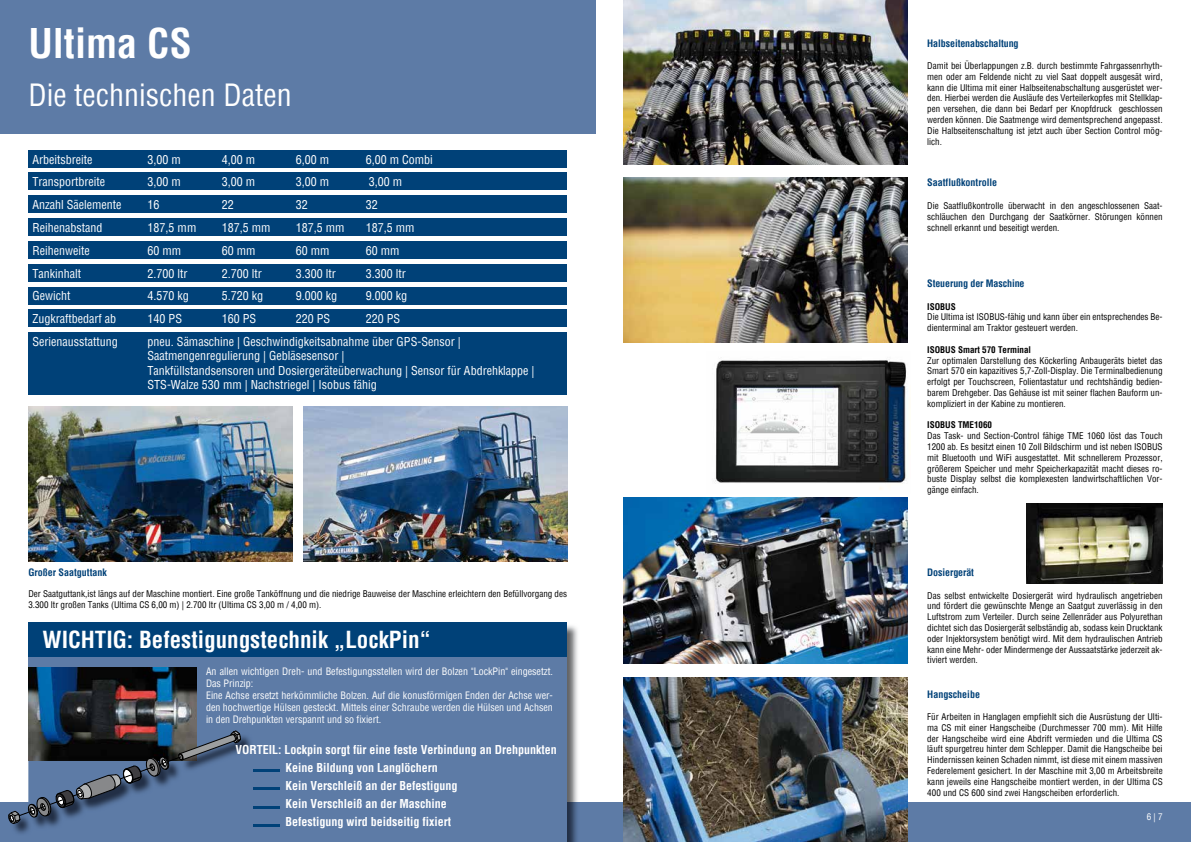
<style>
.page{position:relative;width:1191px;height:842px;background:#fff}
.page>*{position:absolute;margin:0;border:0;box-sizing:border-box;transform-origin:0 0}
.t1{font:700 condensed 40px "Helvetica";color:#fff}
.t2{font:condensed 30px "Helvetica";color:#fff}
.t3{font:700 condensed 23px "Helvetica";color:#fff}
.t4{font:condensed 12px/14.4px "Helvetica";color:#fff}
.t5{font:700 condensed 12px/18px "Helvetica";color:#fff}
.t6{font:condensed 10px/12px "Helvetica";color:#fff}
.t7{font:700 condensed 10px "Helvetica";letter-spacing:-.01em;color:#004178}
.t8{font:condensed 9px/10.8px "Helvetica";color:#000;text-align:justify}
.t9{font:700 condensed 9px "Helvetica";color:#000}
.t10{font:condensed 9px "Helvetica";color:#fff}
</style>
<div class="page">
<div style="left:0;top:802px;width:1191px;height:40px;background:#5d7ba6"></div>
<img style="left:28px;top:406px;width:264px;height:155px">
<img style="left:303px;top:406px;width:264px;height:155px">
<img style="left:624px;top:178px;width:283px;height:164px">
<img style="left:624px;top:677px;width:283px;height:165px">
<img style="left:567px;top:625px;width:11px;height:217px">
<div style="left:28px;top:622px;width:539px;height:220px;background:#5d7ba6"></div>
<img style="left:28px;top:668px;width:169px;height:63px">
<div style="left:28px;top:622px;width:539px;height:34px;background:#004178"></div>
<img style="left:13px;top:736px;width:238px;height:98px">
<svg style="left:9px;top:731px;width:232px;height:93px"></svg>
<hr style="left:253px;top:769px;width:27px;height:3px;background:#004178">
<hr style="left:253px;top:806px;width:27px;height:3px;background:#004178">
<hr style="left:253px;top:787px;width:27px;height:3px;background:#004178">
<hr style="left:253px;top:824px;width:27px;height:2px;background:#004178">
<div style="left:0;top:0;width:595px;height:133px;background:#5d7ba6"></div>
<div style="left:28px;top:150px;width:539px;height:17px;background:#004178"></div>
<div style="left:28px;top:173px;width:539px;height:17px;background:#004178"></div>
<div style="left:28px;top:196px;width:539px;height:17px;background:#004178"></div>
<div style="left:28px;top:218px;width:539px;height:17px;background:#004178"></div>
<div style="left:28px;top:242px;width:539px;height:17px;background:#004178"></div>
<div style="left:28px;top:264px;width:539px;height:17px;background:#004178"></div>
<div style="left:28px;top:287px;width:539px;height:17px;background:#004178"></div>
<div style="left:28px;top:310px;width:539px;height:17px;background:#004178"></div>
<div style="left:28px;top:332px;width:539px;height:63px;background:#004178"></div>
<img style="left:624px;top:0;width:283px;height:164px">
<img style="left:715px;top:360px;width:193px;height:130px">
<img style="left:624px;top:497px;width:283px;height:166px">
<img style="left:1027px;top:503px;width:135px;height:81px">
<h1 class="t1" style="left:28px;top:17px;width:165px">Ultima CS</h1>
<h2 class="t2" style="left:28px;top:76px;width:265px">Die technischen Daten</h2>
<h3 class="t4" style="left:33px;top:152px;width:61px">Arbeitsbreite</h3>
<h3 class="t4" style="left:148px;top:152px;width:35px">3,00 m</h3>
<h3 class="t4" style="left:222px;top:152px;width:35px">4,00 m</h3>
<h3 class="t4" style="left:296px;top:152px;width:35px">6,00 m</h3>
<h3 class="t4" style="left:366px;top:152px;width:69px">6,00 m Combi</h3>
<h3 class="t4" style="left:33px;top:175px;width:74px">Transportbreite</h3>
<h3 class="t4" style="left:148px;top:175px;width:35px">3,00 m</h3>
<h3 class="t4" style="left:222px;top:175px;width:35px">3,00 m</h3>
<h3 class="t4" style="left:296px;top:175px;width:35px">3,00 m</h3>
<h3 class="t4" style="left:369px;top:175px;width:35px">3,00 m</h3>
<h3 class="t4" style="left:33px;top:197px;width:90px">Anzahl Säelemente</h3>
<h3 class="t4" style="left:148px;top:197px;width:13px">16</h3>
<h3 class="t4" style="left:222px;top:197px;width:13px">22</h3>
<h3 class="t4" style="left:296px;top:197px;width:13px">32</h3>
<h3 class="t4" style="left:366px;top:197px;width:13px">32</h3>
<h3 class="t4" style="left:33px;top:220px;width:71px">Reihenabstand</h3>
<h3 class="t4" style="left:148px;top:220px;width:50px">187,5 mm</h3>
<h3 class="t4" style="left:222px;top:220px;width:50px">187,5 mm</h3>
<h3 class="t4" style="left:296px;top:220px;width:50px">187,5 mm</h3>
<h3 class="t4" style="left:366px;top:220px;width:50px">187,5 mm</h3>
<h3 class="t4" style="left:33px;top:243px;width:59px">Reihenweite</h3>
<h3 class="t4" style="left:148px;top:243px;width:35px">60 mm</h3>
<h3 class="t4" style="left:222px;top:243px;width:35px">60 mm</h3>
<h3 class="t4" style="left:296px;top:243px;width:35px">60 mm</h3>
<h3 class="t4" style="left:366px;top:243px;width:35px">60 mm</h3>
<h3 class="t4" style="left:33px;top:266px;width:50px">Tankinhalt</h3>
<h3 class="t4" style="left:148px;top:266px;width:41px">2.700 ltr</h3>
<h3 class="t4" style="left:222px;top:266px;width:41px">2.700 ltr</h3>
<h3 class="t4" style="left:296px;top:266px;width:41px">3.300 ltr</h3>
<h3 class="t4" style="left:366px;top:266px;width:41px">3.300 ltr</h3>
<h3 class="t4" style="left:33px;top:289px;width:39px">Gewicht</h3>
<h3 class="t4" style="left:148px;top:289px;width:43px">4.570 kg</h3>
<h3 class="t4" style="left:222px;top:289px;width:43px">5.720 kg</h3>
<h3 class="t4" style="left:296px;top:289px;width:43px">9.000 kg</h3>
<h3 class="t4" style="left:366px;top:289px;width:43px">9.000 kg</h3>
<h3 class="t4" style="left:33px;top:311px;width:85px">Zugkraftbedarf ab</h3>
<h3 class="t4" style="left:148px;top:311px;width:36px">140 PS</h3>
<h3 class="t4" style="left:222px;top:311px;width:36px">160 PS</h3>
<h3 class="t4" style="left:296px;top:311px;width:36px">220 PS</h3>
<h3 class="t4" style="left:366px;top:311px;width:36px">220 PS</h3>
<h3 class="t4" style="left:33px;top:334px;width:87px">Serienausstattung</h3>
<h3 class="t4" style="left:148px;top:334px;width:388px">pneu. Sämaschine | Geschwindigkeitsabnahme über GPS-Sensor | Saatmengenregulierung | Gebläsesensor |<br>Tankfüllstandsensoren und Dosiergeräteüberwachung | Sensor für Abdrehklappe | STS-Walze 530 mm | Nachstriegel | Isobus fähig</h3>
<p class="t7" style="left:28px;top:565px;width:80px">Großer Saatguttank</p>
<p class="t8" style="left:28px;top:588px;width:540px">Der Saatguttank,ist längs auf der Maschine montiert. Eine große Tanköffnung und die niedrige Bauweise der Maschine erleichtern den Befüllvorgang des<br>3.300 ltr großen Tanks (Ultima CS 6,00 m) | 2.700 ltr (Ultima CS 3,00 m / 4,00 m).</p>
<h3 class="t3" style="left:43px;top:624px;width:390px">WICHTIG: Befestigungstechnik „LockPin“</h3>
<p class="t6" style="left:206px;top:665px;width:348px">An allen wichtigen Dreh- und Befestigungsstellen wird der Bolzen "LockPin" eingesetzt.<br>Das Prinzip:<br>Eine Achse ersetzt herkömmliche Bolzen. Auf die konusförmigen Enden der Achse wer&shy;den hochwertige Hülsen gesteckt. Mittels einer Schraube werden die Hülsen und Achsen in den Drehpunkten verspannt und so fixiert.</p>
<h3 class="t5" style="left:285px;top:741px;width:273px;text-indent:-50px">VORTEIL: Lockpin sorgt für eine feste Verbindung an Drehpunkten Keine Bildung von Langlöchern<br>Kein Verschleiß an der Befestigung<br>Kein Verschleiß an der Maschine<br>Befestigung wird beidseitig fixiert</h3>
<p class="t7" style="left:927px;top:37px;width:93px">Halbseitenabschaltung</p>
<p class="t8" style="left:927px;top:60px;width:237px">Damit bei Überlappungen z.B. durch bestimmte Fahrgassenrhyth&shy;men oder am Feldende nicht zu viel Saat doppelt ausgesät wird, kann die Ultima mit einer Halbseitenabschaltung ausgerüstet wer&shy;den. Hierbei werden die Ausläufe des Verteilerkopfes mit Stellklap&shy;pen versehen, die dann bei Bedarf per Knopfdruck geschlossen werden können. Die Saatmenge wird dementsprechend angepasst.<br>Die Halbseitenschaltung ist jetzt auch über Section Control mög&shy;lich.</p>
<p class="t7" style="left:927px;top:176px;width:72px">Saatflußkontrolle</p>
<p class="t8" style="left:927px;top:200px;width:237px">Die Saatflußkontrolle überwacht in den angeschlossenen Saat&shy;schläuchen den Durchgang der Saatkörner. Störungen können schnell erkannt und beseitigt werden.</p>
<p class="t7" style="left:927px;top:277px;width:99px">Steuerung der Maschine</p>
<p class="t9" style="left:927px;top:300px;width:30px">ISOBUS</p>
<p class="t8" style="left:927px;top:312px;width:237px">Die Ultima ist ISOBUS-fähig und kann über ein entsprechendes Be&shy;dienterminal am Traktor gesteuert werden.</p>
<p class="t9" style="left:927px;top:344px;width:105px">ISOBUS Smart 570 Terminal</p>
<p class="t8" style="left:927px;top:355px;width:237px">Zur optimalen Darstellung des Köckerling Anbaugeräts bietet das Smart 570 ein kapazitives 5,7-Zoll-Display. Die Terminalbedienung erfolgt per Touchscreen, Folientastatur und rechtshändig bedien&shy;barem Drehgeber. Das Gehäuse ist mit seiner flachen Bauform un&shy;kompliziert in der Kabine zu montieren.</p>
<p class="t9" style="left:927px;top:419px;width:66px">ISOBUS TME1060</p>
<p class="t8" style="left:927px;top:430px;width:237px">Das Task- und Section-Control fähige TME 1060 löst das Touch 1200 ab. Es besitzt einen 10 Zoll Bildschirm und ist neben ISOBUS mit Bluetooth und WiFi ausgestattet. Mit schnellerem Prozessor, größerem Speicher und mehr Speicherkapazität macht dieses ro&shy;buste Display selbst die komplexesten landwirtschaftlichen Vor&shy;gänge einfach.</p>
<p class="t7" style="left:927px;top:565px;width:48px">Dosiergerät</p>
<p class="t8" style="left:927px;top:590px;width:237px">Das selbst entwickelte Dosiergerät wird hydraulisch angetrieben und fördert die gewünschte Menge an Saatgut zuverlässig in den Luftstrom zum Verteiler. Durch seine Zellenräder aus Polyurethan dichtet sich das Dosiergerät selbständig ab, sodass kein Drucktank oder Injektorsystem benötigt wird. Mit dem hydraulischen Antrieb kann eine Mehr- oder Mindermenge der Aussaatstärke jederzeit ak&shy;tiviert werden.</p>
<p class="t7" style="left:927px;top:688px;width:54px">Hangscheibe</p>
<p class="t8" style="left:927px;top:711px;width:237px">Für Arbeiten in Hanglagen empfiehlt sich die Ausrüstung der Ulti&shy;ma CS mit einer Hangscheibe (Durchmesser 700 mm). Mit Hilfe der Hangscheibe wird eine Abdrift vermieden und die Ultima CS läuft spurgetreu hinter dem Schlepper. Damit die Hangscheibe bei Hindernissen keinen Schaden nimmt, ist diese mit einem massiven Federelement gesichert. In der Maschine mit 3,00 m Arbeitsbreite kann jeweils eine Hangscheibe montiert werden, in der Ultima CS 400 und CS 600 sind zwei Hangscheiben erforderlich.</p>
<p class="t10" style="left:1146px;top:811px;width:17px">6 | 7</p>
</div>
